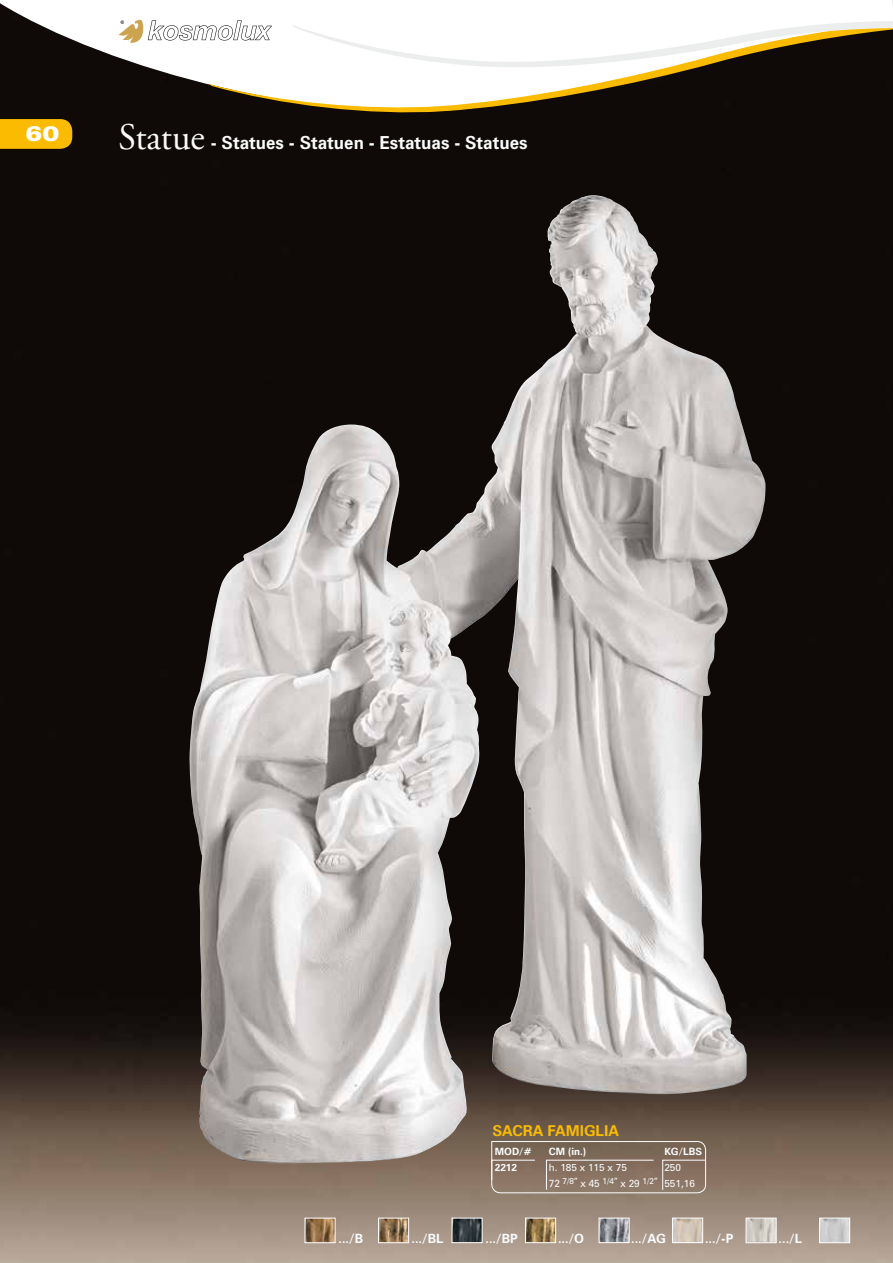
<style>
.page{position:relative;width:893px;height:1263px;background:#fff}
.page>*{position:absolute;margin:0;border:0;box-sizing:border-box;transform-origin:0 0}
.t1{font:900 expanded 21px "Zurich BT";color:#fff}
.t2{font:700 18px "Zurich BT";color:#fbfbfb;scale:.96 1}
.t3{font:700 15px "Zurich BT";color:#fabb00}
.t4{font:700 12.75px "Zurich BT";color:#f9fcfe}
.t5{font:700 10.05px "Zurich BT";color:#fbfdfe}
.t6{font:10.05px "Zurich BT";color:#fbfdfe}
.t7{font:8.4px "Zurich BT";color:#fbfdfe}
.s1{font-family:"Adobe Garamond Pro";font-weight:400;font-size:37.5px}
.s2{font-size:10.2px}
.s3{font-size:8.7px}
.s4{font-size:10.05px}
</style>
<div class="page">
<img style="left:0;top:0;width:893px;height:1263px">
<img style="left:821px;top:1220px;width:27px;height:21px">
<div style="left:819px;top:1218px;width:31px;height:25px;border:1px solid #fff"></div>
<img style="left:307px;top:1220px;width:27px;height:21px">
<div style="left:305px;top:1218px;width:31px;height:25px;border:1px solid #fff"></div>
<img style="left:380px;top:1220px;width:27px;height:21px">
<div style="left:378px;top:1218px;width:31px;height:25px;border:1px solid #fff"></div>
<img style="left:454px;top:1220px;width:27px;height:21px">
<div style="left:452px;top:1218px;width:31px;height:25px;border:1px solid #fff"></div>
<img style="left:527px;top:1220px;width:27px;height:21px">
<div style="left:525px;top:1218px;width:31px;height:25px;border:1px solid #fff"></div>
<img style="left:601px;top:1220px;width:27px;height:21px">
<div style="left:599px;top:1218px;width:31px;height:25px;border:1px solid #fff"></div>
<img style="left:748px;top:1220px;width:27px;height:21px">
<div style="left:746px;top:1218px;width:31px;height:25px;border:1px solid #fff"></div>
<img style="left:674px;top:1220px;width:27px;height:21px">
<div style="left:672px;top:1218px;width:31px;height:25px;border:1px solid #fff"></div>
<img style="left:387px;top:196px;width:198px;height:372px">
<svg style="left:491px;top:1141px;width:215px;height:52px;background:#8b7768"></svg>
<svg style="left:209px;top:21px;width:684px;height:95px;fill:#0f0a07"></svg>
<svg style="left:292px;top:21px;width:601px;height:49px"></svg>
<svg style="left:0;top:119px;width:72px;height:30px;background:#f2b500"></svg>
<svg style="left:119px;top:19px;width:153px;height:26px"></svg>
<p class="t1" style="left:26px;top:122px;width:35px">60</p>
<p class="t2" style="left:119px;top:131px;width:428px"><span class="s1">Statue</span> - Statues - Statuen - Estatuas - Statues</p>
<p class="t3" style="left:492px;top:1122px;width:128px">SACRA FAMIGLIA</p>
<p class="t5" style="left:495px;top:1145px;width:38px">MOD/#</p>
<p class="t5" style="left:549px;top:1145px;width:39px">CM (in.)</p>
<p class="t5" style="left:664px;top:1145px;width:39px">KG/LBS</p>
<p class="t5" style="left:495px;top:1161px;width:24px">2212</p>
<p class="t6" style="left:549px;top:1161px;width:80px">h. 185 x 115 x 75</p>
<p class="t6" style="left:664px;top:1161px;width:18px">250</p>
<p class="t7" style="left:549px;top:1176px;width:148px"><span class="s2">72</span> 7/8<span class="s3">”</span> <span class="s2">x 45</span> 1/4<span class="s3">”</span> <span class="s2">x 29</span> 1/2<span class="s3">”</span> <span class="s4">551,16</span></p>
<p class="t4" style="left:339px;top:1231px;width:26px">.../B</p>
<p class="t4" style="left:411px;top:1231px;width:33px">.../BL</p>
<p class="t4" style="left:485px;top:1231px;width:34px">.../BP</p>
<p class="t4" style="left:558px;top:1231px;width:28px">.../O</p>
<p class="t4" style="left:631px;top:1231px;width:36px">.../AG</p>
<p class="t4" style="left:705px;top:1231px;width:30px">.../-P</p>
<p class="t4" style="left:779px;top:1231px;width:25px">.../L</p>
</div>
